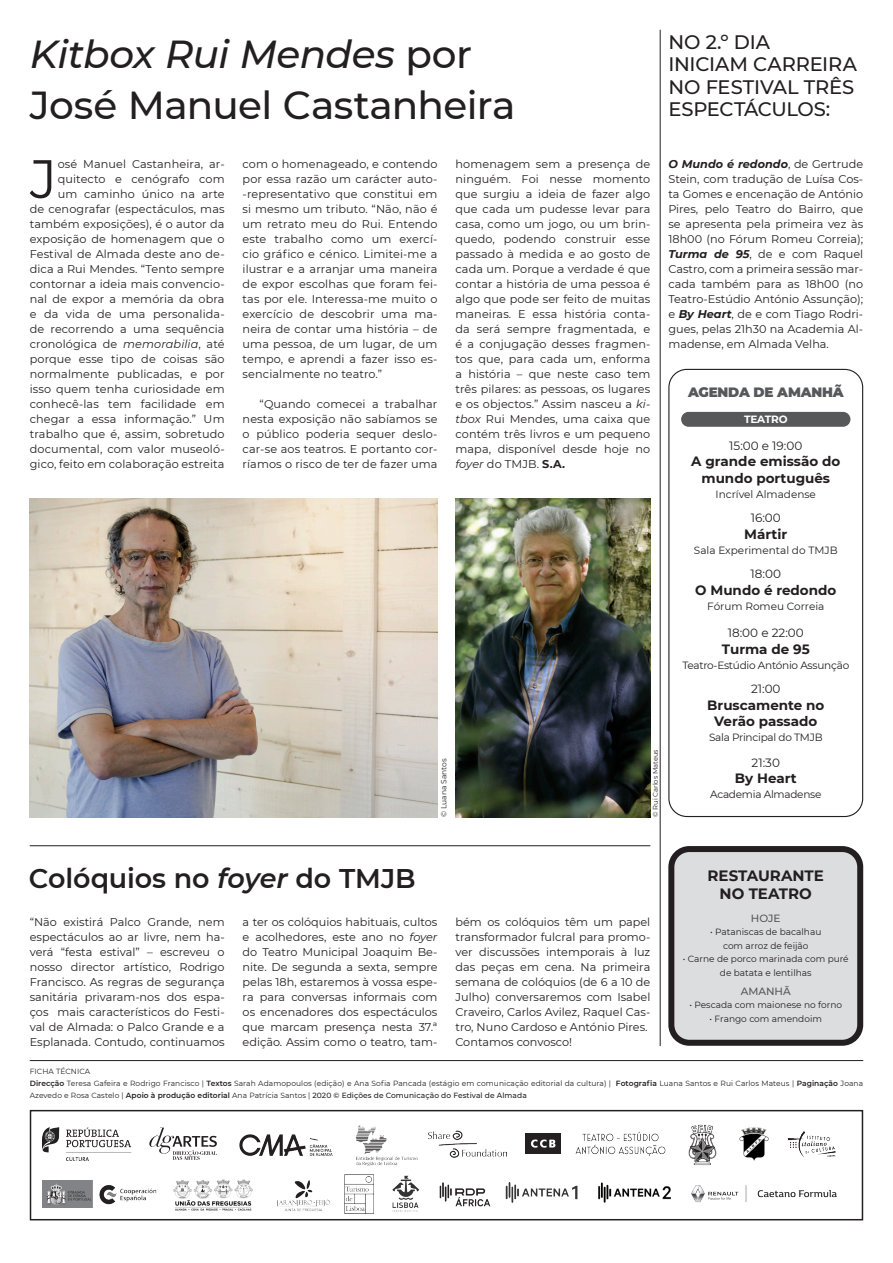
<style>
.page{position:relative;width:893px;height:1263px;background:#fff}
.page>*{position:absolute;margin:0;border:0;box-sizing:border-box;transform-origin:0 0}
.Predefinição{font:54.15px "Montserrat";color:#231f20}
.t1{font:500 39px/51px "Montserrat";letter-spacing:-.015em;color:#231f20}
.t2{font:600 27px "Montserrat";letter-spacing:-.005em;color:#231f20}
.Predefinição-2{font:500 19.5px/22.5px "Montserrat";letter-spacing:-.01em;color:#231f20}
.t3{font:700 15px/18px "Montserrat";color:#231f20;text-align:center}
.t4{font:700 13.5px/16.5px "Montserrat";color:#231f20;text-align:center}
.t5{font:900 13.5px "Montserrat";letter-spacing:-.015em;color:#57585a}
.t6{font:12px "Montserrat";color:#231f20}
.Predefinição-3{font:11.25px/15px "Montserrat";letter-spacing:.01em;color:#231f20;text-align:justify}
.texto_corrido{font:11.25px/15px "Montserrat";color:#231f20;text-align:justify}
.t7{font:10.5px "Montserrat";letter-spacing:-.025em;color:#231f20}
.t8{font:10.5px "Montserrat";color:#231f20}
.t9{font:500 10.5px "Montserrat";color:#57585a}
.t10{font:700 10.5px "Montserrat";letter-spacing:-.015em;color:#fff}
.t11{font:9px/13.5px "Montserrat";color:#231f20;text-align:center}
.texto_corrido-2{font:7.5px/12px "Montserrat";letter-spacing:.01em;color:#231f20}
.t12{font:6.75px "Montserrat";color:#231f20}
.s1{font-style:italic}
.s2{font-weight:700}
.s3{font-weight:700;font-style:italic}
.s4{font-weight:600}
.s5{font-weight:500}
</style>
<div class="page">
<div style="left:30px;top:1110px;width:833px;height:110px;border:2px solid #231f20"></div>
<div style="left:671px;top:849px;width:189px;height:194px;background:#dcdddf;border-radius:18px"></div>
<div style="left:668px;top:846px;width:195px;height:200px;border:6px solid #231f20;border-radius:18px"></div>
<div style="left:668px;top:369px;width:195px;height:448px;border:1px solid #231f20;border-radius:18px"></div>
<hr style="left:30px;top:845px;width:620px;height:1px;background:#231f20">
<svg style="left:681px;top:412px;width:169px;height:15px;background:#5c5d5f"></svg>
<img style="left:43px;top:1180px;width:114px;height:27px">
<img style="left:440px;top:1183px;width:50px;height:23px">
<img style="left:505px;top:1183px;width:72px;height:20px">
<img style="left:598px;top:1182px;width:73px;height:21px">
<img style="left:679px;top:1185px;width:171px;height:36px">
<svg style="left:149px;top:1128px;width:68px;height:32px"></svg>
<img style="left:688px;top:1124px;width:29px;height:41px">
<img style="left:740px;top:1127px;width:29px;height:34px">
<img style="left:788px;top:1131px;width:48px;height:26px">
<img style="left:43px;top:1127px;width:89px;height:33px">
<img style="left:171px;top:1179px;width:86px;height:42px">
<img style="left:275px;top:1180px;width:57px;height:41px">
<img style="left:344px;top:1174px;width:30px;height:40px">
<img style="left:392px;top:1175px;width:28px;height:37px">
<img style="left:355px;top:1125px;width:63px;height:41px">
<img style="left:428px;top:1131px;width:79px;height:26px">
<img style="left:525px;top:1134px;width:35px;height:19px">
<img style="left:575px;top:1132px;width:91px;height:24px">
<img style="left:455px;top:498px;width:195px;height:319px">
<img style="left:30px;top:498px;width:407px;height:319px">
<hr style="left:30px;top:1060px;width:833px;height:1px;background:#231f20">
<img style="left:239px;top:1134px;width:94px;height:22px">
<hr style="left:660px;top:30px;width:1px;height:1016px;background:#231f20">
<p class="t1" style="left:30px;top:27px;width:487px"><span class="s1">Kitbox Rui Mendes</span> por<br>José Manuel Castanheira</p>
<p class="Predefinição-2" style="left:668px;top:30px;width:190px">NO 2.º DIA<br>INICIAM CARREIRA<br>NO FESTIVAL TRÊS<br>ESPECTÁCULOS:</p>
<p class="Predefinição-3" style="left:30px;top:156px;width:196px;text-align:right">osé Manuel Castanheira, ar&shy;quitecto e cenógrafo com<br>um caminho único na arte<br>de cenografar (espectáculos, mas também exposições), é o autor da exposição de homenagem que o<br>Festival de Almada deste ano de&shy;dica a Rui Mendes. “Tento sempre contornar a ideia mais convencio&shy;nal de expor a memória da obra e da vida de uma personalida&shy;de recorrendo a uma sequência cronológica de <span class="s1">memorabilia</span>, até porque esse tipo de coisas são normalmente publicadas, e por isso quem tenha curiosidade em conhecê-las tem facilidade em chegar a essa informação.” Um trabalho que é, assim, sobretudo documental, com valor museoló&shy;gico, feito em colaboração estreita</p>
<p class="Predefinição-3" style="left:243px;top:156px;width:196px">com o homenageado, e contendo por essa razão um carácter auto--representativo que constitui em si mesmo um tributo. “Não, não é um retrato meu do Rui. Entendo este trabalho como um exercí&shy;cio gráfico e cénico. Limitei-me a ilustrar e a arranjar uma maneira de expor escolhas que foram fei&shy;tas por ele. Interessa-me muito o exercício de descobrir uma ma&shy;neira de contar uma história – de uma pessoa, de um lugar, de um tempo, e aprendi a fazer isso es&shy;sencialmente no teatro.”</p>
<p class="Predefinição" style="left:30px;top:142px;width:29px">J</p>
<p class="Predefinição-3" style="left:243px;top:396px;width:196px;text-indent:17px">“Quando comecei a trabalhar nesta exposição não sabíamos se o público poderia sequer deslo&shy;car-se aos teatros. E portanto cor&shy;ríamos o risco de ter de fazer uma</p>
<p class="Predefinição-3" style="left:455px;top:156px;width:196px">homenagem sem a presença de ninguém. Foi nesse momento que surgiu a ideia de fazer algo que cada um pudesse levar para casa, como um jogo, ou um brin&shy;quedo, podendo construir esse passado à medida e ao gosto de cada um. Porque a verdade é que contar a história de uma pessoa é algo que pode ser feito de muitas maneiras. E essa história conta&shy;da será sempre fragmentada, e é a conjugação desses fragmen&shy;tos que, para cada um, enforma a história – que neste caso tem três pilares: as pessoas, os lugares e os objectos.” Assim nasceu a <span class="s1">ki&shy;tbox</span> Rui Mendes, uma caixa que contém três livros e um pequeno mapa, disponível desde hoje no <span class="s1">foyer</span> do TMJB. <span class="s2">S.A.</span></p>
<p class="texto_corrido" style="left:668px;top:156px;width:196px"><span class="s3">O Mundo é redondo</span>, de Gertrude Stein, com tradução de Luísa Cos&shy;ta Gomes e encenação de António Pires, pelo Teatro do Bairro, que se apresenta pela primeira vez às 18h00 (no Fórum Romeu Correia); <span class="s3">Turma de 95</span>, de e com Raquel Castro, com a primeira sessão mar&shy;cada também para as 18h00 (no Teatro-Estúdio António Assunção); e <span class="s3">By Heart</span>, de e com Tiago Rodri&shy;gues, pelas 21h30 na Academia Al&shy;madense, em Almada Velha.</p>
<p class="t5" style="left:688px;top:382px;width:157px">AGENDA DE AMANHÃ</p>
<p class="t10" style="left:744px;top:412px;width:45px">TEATRO</p>
<p class="t6" style="left:729px;top:437px;width:75px">15:00 e 19:00</p>
<p class="t4" style="left:691px;top:453px;width:151px">A grande emissão do mundo português</p>
<p class="t8" style="left:716px;top:487px;width:102px">Incrível Almadense</p>
<p class="t6" style="left:751px;top:510px;width:32px">16:00</p>
<p class="t4" style="left:744px;top:525px;width:44px">Mártir</p>
<p class="t8" style="left:694px;top:543px;width:145px">Sala Experimental do TMJB</p>
<p class="t6" style="left:751px;top:566px;width:32px">18:00</p>
<p class="t4" style="left:695px;top:581px;width:143px">O Mundo é redondo</p>
<p class="t8" style="left:707px;top:599px;width:119px">Fórum Romeu Correia</p>
<p class="t6" style="left:728px;top:625px;width:78px">18:00 e 22:00</p>
<p class="t4" style="left:722px;top:640px;width:89px">Turma de 95</p>
<p class="t7" style="left:682px;top:658px;width:168px">Teatro-Estúdio António Assunção</p>
<p class="t6" style="left:751px;top:681px;width:31px">21:00</p>
<p class="t4" style="left:707px;top:696px;width:119px">Bruscamente no<br>Verão passado</p>
<p class="t7" style="left:709px;top:730px;width:115px">Sala Principal do TMJB</p>
<p class="t2" style="left:29px;top:859px;width:389px">Colóquios no <span class="s1">foyer</span> do TMJB</p>
<p class="texto_corrido-2" style="left:438px;top:817px;width:60px;rotate:-90deg">© Luana Santos</p>
<p class="t12" style="left:651px;top:817px;width:69px;rotate:-90deg">© Rui Carlos Mateus</p>
<p class="texto_corrido" style="left:30px;top:914px;width:196px">“Não existirá Palco Grande, nem espectáculos ao ar livre, nem ha&shy;verá “festa estival” – escreveu o nosso director artístico, Rodrigo Francisco. As regras de segurança sanitária privaram-nos dos espa&shy;ços mais característicos do Festi&shy;val de Almada: o Palco Grande e a Esplanada. Contudo, continuamos</p>
<p class="texto_corrido" style="left:243px;top:914px;width:196px">a ter os colóquios habituais, cultos e acolhedores, este ano no <span class="s1">foyer </span>do Teatro Municipal Joaquim Be&shy;nite. De segunda a sexta, sempre pelas 18h, estaremos à vossa espe&shy;ra para conversas informais com os encenadores dos espectáculos que marcam presença nesta 37.ª edição. Assim como o teatro, tam-</p>
<p class="texto_corrido" style="left:455px;top:914px;width:196px">bém os colóquios têm um papel transformador fulcral para promo&shy;ver discussões intemporais à luz das peças em cena. Na primeira semana de colóquios (de 6 a 10 de Julho) conversaremos com Isabel Craveiro, Carlos Avilez, Raquel Cas&shy;tro, Nuno Cardoso e António Pires.</p>
<p class="texto_corrido" style="left:455px;top:1034px;width:118px">Contamos convosco!</p>
<p class="t6" style="left:752px;top:754px;width:30px">21:30</p>
<p class="t4" style="left:735px;top:769px;width:63px">By Heart</p>
<p class="t7" style="left:710px;top:787px;width:113px">Academia Almadense</p>
<p class="t3" style="left:708px;top:865px;width:118px">RESTAURANTE<br>NO TEATRO</p>
<p class="t9" style="left:751px;top:910px;width:31px">HOJE</p>
<p class="t11" style="left:710px;top:925px;width:113px">• Pataniscas de bacalhau com arroz de feijão</p>
<p class="t11" style="left:683px;top:952px;width:167px">• Carne de porco marinada com puré de batata e lentilhas</p>
<p class="t9" style="left:741px;top:983px;width:52px">AMANHÃ</p>
<p class="t11" style="left:689px;top:998px;width:154px">• Pescada com maionese no forno</p>
<p class="t11" style="left:710px;top:1011px;width:114px">• Frango com amendoim</p>
<p class="texto_corrido-2" style="left:30px;top:1065px;width:62px">FICHA TÉCNICA</p>
<p class="texto_corrido-2" style="left:30px;top:1077px;width:835px"><span class="s4">Direcção</span> Teresa Gafeira e Rodrigo Francisco | <span class="s4">Textos</span> Sarah Adamopoulos (edição) e Ana Sofia Pancada (estágio em comunicação editorial da cultura) | <span class="s4">Fotografia</span> Luana Santos e Rui Carlos Mateus | <span class="s4">Paginação</span> Joana<br>Azevedo e Rosa Castelo | <span class="s4">Apoio à produção editorial</span> Ana Patrícia Santos | <span class="s5">2020 © Edições de Comunicação do Festival de Almada</span></p>
</div>
